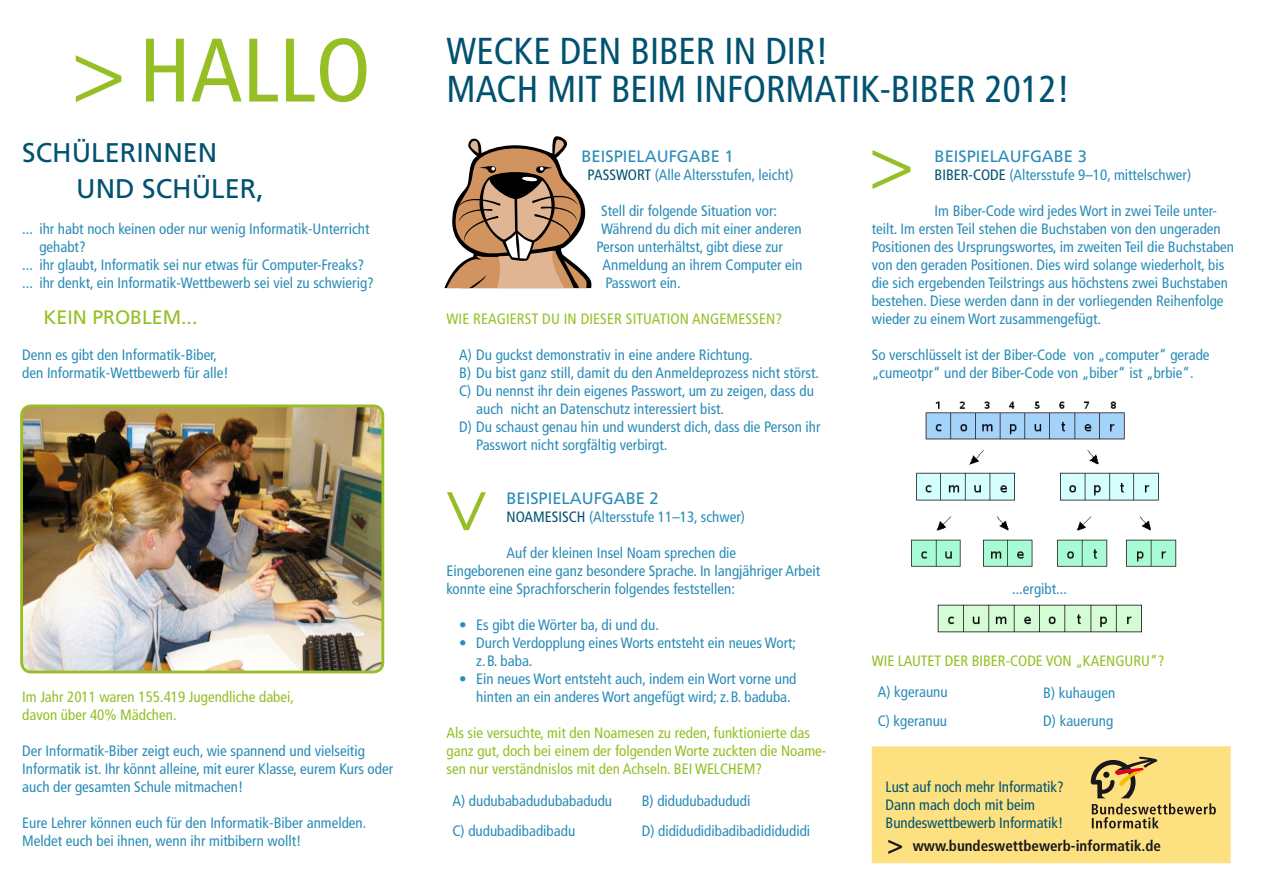
<style>
.page{position:relative;width:1263px;height:893px;background:#fff}
.page>*{position:absolute;margin:0;border:0;box-sizing:border-box;transform-origin:0 0}
.t1{font:condensed 90px "Frutiger LT Std";color:#95bf25}
.t2{font:condensed 75px "Frutiger LT Std";color:#95bf25}
.t3{font:condensed 37.5px "Frutiger LT Std";color:#005270}
.t4{font:27px/36px "Frutiger LT Std";color:#005270}
.t5{font:19.5px "Frutiger LT Std";color:#95bf25}
.t6{font:16.5px "Frutiger LT Std";color:#2a8cb8}
.t7{font:condensed 15px/18px "Frutiger LT Std";color:#2a8cb8}
.t8{font:condensed 15px/18px "Frutiger LT Std";color:#95bf25}
.t9{font:condensed 15px/18px "Frutiger LT Std";color:#005270}
.t10{font:700 condensed 15px "Frutiger LT Std";color:#1a171c}
.s1{color:#005270}
</style>
<div class="page">
<div style="left:872px;top:746px;width:359px;height:117px;background:#fde080"></div>
<img style="left:911px;top:401px;width:266px;height:166px">
<img style="left:937px;top:604px;width:204px;height:29px">
<svg style="left:444px;top:136px;width:148px;height:152px"></svg>
<svg style="left:1091px;top:757px;width:125px;height:71px"></svg>
<img style="left:24px;top:408px;width:359px;height:264px">
<div style="left:20px;top:404px;width:364px;height:269px;border:3px solid #95bf25;border-radius:10px"></div>
<h1 class="t1" style="left:72px;top:18px;width:301px">&gt; HALLO</h1>
<h3 class="t3" style="left:446px;top:29px;width:49px">Wecke</h3>
<h3 class="t3" style="left:560px;top:29px;width:20px">den</h3>
<h3 class="t3" style="left:630px;top:29px;width:36px">Biber</h3>
<h3 class="t3" style="left:724px;top:29px;width:106px">indir!</h3>
<h3 class="t3" style="left:446px;top:67px;width:50px">Mach</h3>
<h3 class="t3" style="left:547px;top:67px;width:83px">mit beim</h3>
<h3 class="t3" style="left:695px;top:67px;width:30px">Informatik</h3>
<h3 class="t3" style="left:880px;top:67px;width:47px">-Biber</h3>
<h3 class="t3" style="left:985px;top:67px;width:87px">2012!</h3>
<h3 class="t4" style="left:76px;top:135px;width:189px;text-indent:-54px">SCHÜ LERINNEN<br>UND SCHÜLER,</h3>
<p class="t7" style="left:22px;top:220px;width:349px">... ihr habt noch keinen oder nur wenig Informatik-Unterricht</p>
<p class="t7" style="left:39px;top:238px;width:48px">gehabt?</p>
<p class="t7" style="left:22px;top:256px;width:343px">... ihr glaubt, Informatik sei nur etwas für Computer-Freaks?</p>
<p class="t7" style="left:22px;top:274px;width:353px">... ihr denkt, ein Informatik-Wettbewerb sei viel zu schwierig?</p>
<h3 class="t5" style="left:44px;top:306px;width:155px">KEIN PROBLEM...</h3>
<p class="t7" style="left:22px;top:346px;width:208px">Denn es gibt den Informatik-Biber, den Informatik-Wettbewerb für alle!</p>
<p class="t8" style="left:22px;top:688px;width:273px">Im Jahr 2011 waren 155.419 Jugendliche dabei, davon über 40% Mädchen.</p>
<p class="t7" style="left:22px;top:742px;width:372px">Der Informatik-Biber zeigt euch, wie spannend und vielseitig<br>Informatik ist. Ihr könnt alleine, mit eurer Klasse, eurem Kurs oder auch der gesamten Schule mitmachen!</p>
<p class="t7" style="left:22px;top:814px;width:346px">Eure Lehrer können euch für den Informatik-Biber anmelden.<br>Meldet euch bei ihnen, wenn ihr mitbibern wollt!</p>
<p class="t6" style="left:582px;top:147px;width:154px">BEISPIELAUFGABE 1</p>
<p class="t7" style="left:588px;top:166px;width:207px"><span class="s1">PASSWORT</span> (Alle Altersstufen, leicht)</p>
<p class="t7" style="left:601px;top:202px;width:178px">Stell dir folgende Situation vor:</p>
<p class="t7" style="left:601px;top:220px;width:202px">Während du dich mit einer anderen</p>
<p class="t7" style="left:597px;top:238px;width:188px">Person unterhältst, gibt diese zur</p>
<p class="t7" style="left:603px;top:256px;width:201px">Anmeldung an ihrem Computer ein</p>
<p class="t7" style="left:606px;top:274px;width:77px">Passwort ein.</p>
<p class="t8" style="left:446px;top:310px;width:337px">WIE REAGIERST DU IN DIESER SITUATION ANGEMESSEN?</p>
<p class="t7" style="left:459px;top:346px;width:295px">A) Du guckst demonstrativ in eine andere Richtung.</p>
<p class="t7" style="left:459px;top:364px;width:361px">B) Du bist ganz still, damit du den Anmeldeprozess nicht störst.</p>
<p class="t7" style="left:459px;top:382px;width:356px">C) Du nennst ihr dein eigenes Passwort, um zu zeigen, dass du</p>
<p class="t7" style="left:476px;top:400px;width:249px">auch nicht an Datenschutz interessiert bist.</p>
<p class="t7" style="left:459px;top:418px;width:363px">D) Du schaust genau hin und wunderst dich, dass die Person ihr</p>
<p class="t7" style="left:476px;top:436px;width:193px">Passwort nicht sorgfältig verbirgt.</p>
<p class="t6" style="left:507px;top:489px;width:154px">BEISPIELAUFGABE 2</p>
<p class="t7" style="left:507px;top:508px;width:240px"><span class="s1">NOAMESISCH</span> (Altersstufe 11–13, schwer)</p>
<p class="t7" style="left:446px;top:544px;width:375px;text-indent:60px">Auf der kleinen Insel Noam sprechen die<br>Eingeborenen eine ganz besondere Sprache. In langjähriger Arbeit konnte eine Sprachforscherin folgendes feststellen:</p>
<p class="t7" style="left:459px;top:616px;width:201px">• Es gibt die Wörter ba, di und du.</p>
<p class="t7" style="left:476px;top:634px;width:321px;text-indent:-17px">• Durch Verdopplung eines Worts entsteht ein neues Wort; z.B. baba.</p>
<p class="t7" style="left:476px;top:670px;width:322px;text-indent:-17px">• Ein neues Wort entsteht auch, indem ein Wort vorne und hinten an ein anderes Wort angefügt wird; z.B. baduba.</p>
<p class="t8" style="left:446px;top:724px;width:381px">Als sie versuchte, mit den Noamesen zu reden, funktionierte das ganz gut, doch bei einem der folgenden Worte zuckten die Noame&shy;sen nur verständnislos mit den Achseln. BEI WELCHEM?</p>
<p class="t7" style="left:452px;top:792px;width:161px">A) dudubabadudubabadudu</p>
<p class="t7" style="left:642px;top:792px;width:110px">B) didudubadududi</p>
<p class="t7" style="left:452px;top:821px;width:124px">C) dudubadibadibadu</p>
<p class="t7" style="left:642px;top:821px;width:170px">D) dididudidibadibadididudidi</p>
<h2 class="t2" style="left:517px;top:489px;width:46px;rotate:90deg">&gt;</h2>
<p class="t6" style="left:935px;top:147px;width:154px">BEISPIELAUFGABE 3</p>
<p class="t7" style="left:935px;top:166px;width:258px"><span class="s1">BIBER-CODE</span> (Altersstufe 9–10, mittelschwer)</p>
<p class="t7" style="left:872px;top:202px;width:364px;text-indent:63px">Im Biber-Code wird jedes Wort in zwei Teile unter&shy;teilt. Im ersten Teil stehen die Buchstaben von den ungeraden Positionen des Ursprungswortes, im zweiten Teil die Buchstaben von den geraden Positionen. Dies wird solange wiederholt, bis die sich ergebenden Teilstrings aus höchstens zwei Buchstaben bestehen. Diese werden dann in der vorliegenden Reihenfolge wieder zu einem Wort zusammengefügt.</p>
<p class="t7" style="left:872px;top:346px;width:339px">So verschlüsselt ist der Biber-Code von „computer“ gerade „cumeotpr“ und der Biber-Code von „biber“ ist „brbie“.</p>
<p class="t7" style="left:1012px;top:580px;width:56px">...ergibt...</p>
<p class="t8" style="left:872px;top:652px;width:294px">WIE LAUTET DER BIBER-CODE VON „KAENGURU“?</p>
<p class="t7" style="left:878px;top:682px;width:71px">A) kgeraunu</p>
<p class="t7" style="left:1043px;top:684px;width:73px">B) kuhaugen</p>
<p class="t7" style="left:878px;top:712px;width:71px">C) kgeranuu</p>
<p class="t7" style="left:1043px;top:712px;width:71px">D) kauerung</p>
<p class="t9" style="left:885px;top:778px;width:180px">Lust auf noch mehr Informatik?<br>Dann mach doch mit beim<br>Bundeswettbewerb Informatik!</p>
<p class="t10" style="left:913px;top:837px;width:250px">www.bundeswettbewerb-informatik.de</p>
</div>
